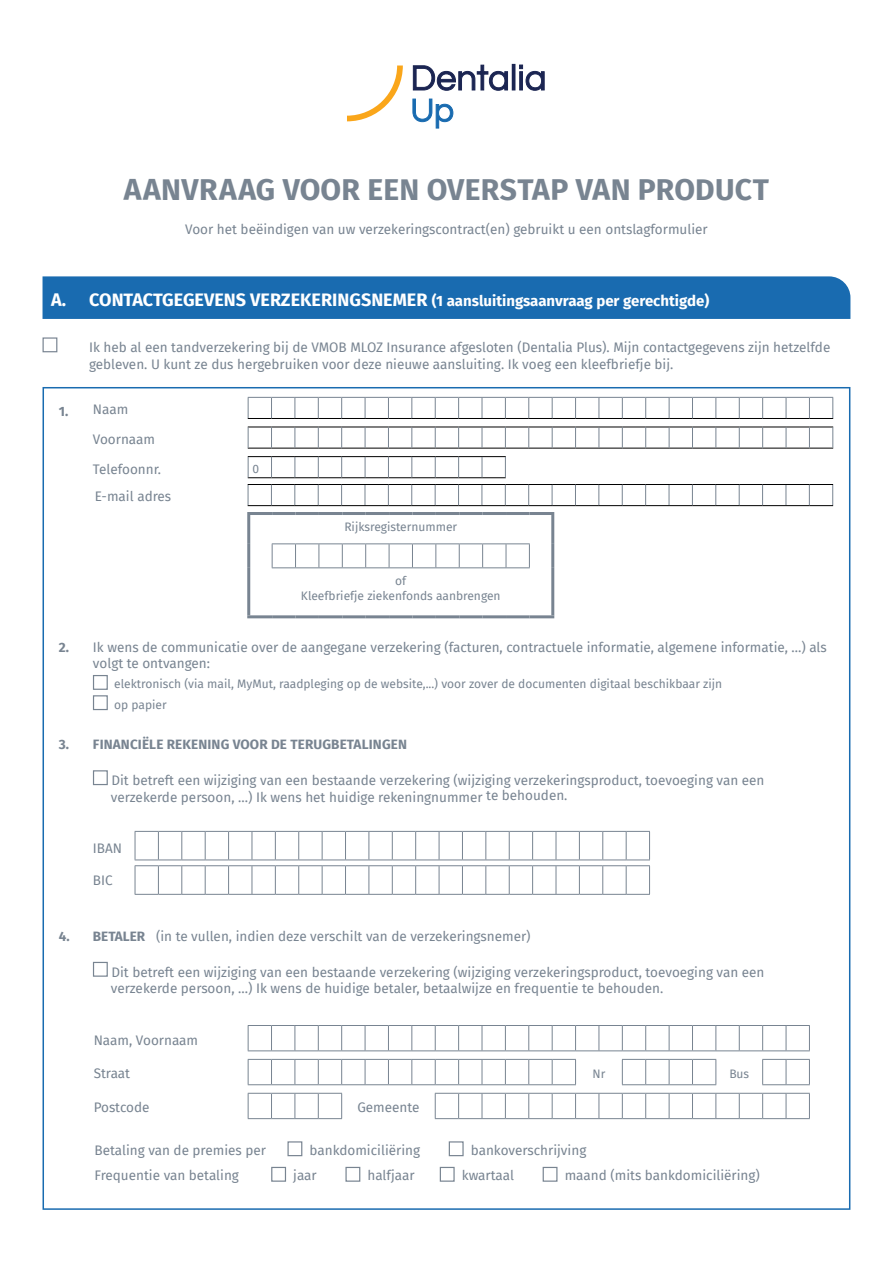
<style>
.page{position:relative;width:893px;height:1263px;background:#fff}
.page>*{position:absolute;margin:0;border:0;box-sizing:border-box;transform-origin:0 0}
.t1{font:700 30px "Fira Sans";letter-spacing:.005em;color:#788491}
.t2{font:700 15px "Fira Sans";color:#fff}
.t3{font:13.5px/16.5px "Fira Sans";color:#788491}
.t4{font:700 13.5px "Fira Sans";letter-spacing:.01em;color:#788491}
.t5{font:12px/14.4px "Fira Sans";color:#788491;text-align:center}
.s1{font-size:18px}
.s2{font-weight:700}
</style>
<div class="page">
<svg style="left:248px;top:397px;width:585px;height:22px"></svg>
<svg style="left:248px;top:427px;width:585px;height:22px"></svg>
<svg style="left:248px;top:456px;width:258px;height:22px"></svg>
<svg style="left:248px;top:484px;width:585px;height:22px"></svg>
<hr style="left:247px;top:515px;width:3px;height:29px;background:#788491">
<hr style="left:247px;top:512px;width:25px;height:3px;background:#788491">
<hr style="left:272px;top:512px;width:24px;height:3px;background:#788491">
<hr style="left:296px;top:512px;width:23px;height:3px;background:#788491">
<hr style="left:319px;top:512px;width:23px;height:3px;background:#788491">
<hr style="left:342px;top:512px;width:24px;height:3px;background:#788491">
<hr style="left:366px;top:512px;width:23px;height:3px;background:#788491">
<hr style="left:389px;top:512px;width:23px;height:3px;background:#788491">
<hr style="left:412px;top:512px;width:24px;height:3px;background:#788491">
<hr style="left:436px;top:512px;width:23px;height:3px;background:#788491">
<hr style="left:459px;top:512px;width:24px;height:3px;background:#788491">
<hr style="left:483px;top:512px;width:23px;height:3px;background:#788491">
<hr style="left:506px;top:512px;width:23px;height:3px;background:#788491">
<hr style="left:529px;top:512px;width:25px;height:3px;background:#788491">
<hr style="left:551px;top:515px;width:3px;height:29px;background:#788491">
<hr style="left:247px;top:544px;width:3px;height:24px;background:#788491">
<hr style="left:551px;top:544px;width:3px;height:24px;background:#788491">
<hr style="left:247px;top:568px;width:3px;height:47px;background:#788491">
<hr style="left:247px;top:615px;width:25px;height:3px;background:#788491">
<hr style="left:272px;top:615px;width:24px;height:3px;background:#788491">
<hr style="left:296px;top:615px;width:23px;height:3px;background:#788491">
<hr style="left:319px;top:615px;width:23px;height:3px;background:#788491">
<hr style="left:342px;top:615px;width:24px;height:3px;background:#788491">
<hr style="left:366px;top:615px;width:23px;height:3px;background:#788491">
<hr style="left:389px;top:615px;width:23px;height:3px;background:#788491">
<hr style="left:412px;top:615px;width:24px;height:3px;background:#788491">
<hr style="left:436px;top:615px;width:23px;height:3px;background:#788491">
<hr style="left:459px;top:615px;width:24px;height:3px;background:#788491">
<hr style="left:483px;top:615px;width:23px;height:3px;background:#788491">
<hr style="left:506px;top:615px;width:23px;height:3px;background:#788491">
<hr style="left:529px;top:615px;width:25px;height:3px;background:#788491">
<svg style="left:272px;top:543px;width:258px;height:25px"></svg>
<hr style="left:551px;top:568px;width:3px;height:47px;background:#788491">
<div style="left:93px;top:675px;width:15px;height:15px;border:1px solid #788491"></div>
<div style="left:93px;top:695px;width:15px;height:15px;border:1px solid #788491"></div>
<div style="left:93px;top:770px;width:15px;height:15px;border:1px solid #788491"></div>
<svg style="left:248px;top:1025px;width:562px;height:26px"></svg>
<svg style="left:248px;top:1059px;width:328px;height:26px"></svg>
<svg style="left:622px;top:1059px;width:94px;height:26px"></svg>
<svg style="left:762px;top:1059px;width:48px;height:26px"></svg>
<svg style="left:248px;top:1093px;width:94px;height:26px"></svg>
<svg style="left:435px;top:1093px;width:375px;height:26px"></svg>
<div style="left:93px;top:962px;width:15px;height:15px;border:1px solid #788491"></div>
<div style="left:287px;top:1141px;width:15px;height:15px;border:1px solid #788491"></div>
<div style="left:449px;top:1141px;width:15px;height:15px;border:1px solid #788491"></div>
<div style="left:271px;top:1167px;width:15px;height:15px;border:1px solid #788491"></div>
<div style="left:345px;top:1167px;width:15px;height:15px;border:1px solid #788491"></div>
<div style="left:440px;top:1167px;width:15px;height:15px;border:1px solid #788491"></div>
<div style="left:543px;top:1167px;width:14px;height:15px;border:1px solid #788491"></div>
<div style="left:43px;top:276px;width:807px;height:43px;background:#196bb0"></div>
<svg style="left:135px;top:831px;width:515px;height:64px"></svg>
<div style="left:43px;top:337px;width:14px;height:15px;border:1px solid #788491"></div>
<svg style="left:347px;top:66px;width:56px;height:55px"></svg>
<svg style="left:413px;top:99px;width:40px;height:29px"></svg>
<svg style="left:413px;top:65px;width:95px;height:26px"></svg>
<div style="left:512px;top:64px;width:3px;height:26px;border:1px solid #1b2552"></div>
<svg style="left:519px;top:65px;width:26px;height:26px"></svg>
<h1 class="t1" style="left:124px;top:164px;width:647px">AANVRAAG VOOR EEN OVERSTAP VAN PRODUCT</h1>
<p class="t3" style="left:185px;top:221px;width:524px">Voor het beëindigen van uw verzekeringscontract(en) gebruikt u een ontslagformulier</p>
<p class="t2" style="left:51px;top:288px;width:660px"><span class="s1">A. CONTACTGEGEVENS VERZEKERINGSNEMER</span> (1 aansluitingsaanvraag per gerechtigde)</p>
<p class="t3" style="left:89px;top:339px;width:743px">Ik heb al een tandverzekering bij de VMOB MLOZ Insurance afgesloten (Dentalia Plus). Mijn contactgegevens zijn hetzelfde gebleven. U kunt ze dus hergebruiken voor deze nieuwe aansluiting. Ik voeg een kleefbriefje bij.</p>
<p class="t3" style="left:93px;top:394px;width:70px;line-height:29.7px;text-indent:-34px"><span class="s2">1.</span> Naam<br>Voornaam<br>Telefoonnr.</p>
<p class="t3" style="left:95px;top:488px;width:78px">E-mail adres</p>
<p class="t5" style="left:252px;top:461px;width:8px">0</p>
<p class="t5" style="left:344px;top:519px;width:114px">Rijksregisternummer</p>
<p class="t5" style="left:301px;top:574px;width:201px">of<br>Kleefbriefje ziekenfonds aanbrengen</p>
<p class="t4" style="left:59px;top:636px;width:12px">2.</p>
<p class="t4" style="left:59px;top:733px;width:12px">3.</p>
<p class="t3" style="left:93px;top:639px;width:735px">Ik wens de communicatie over de aangegane verzekering (facturen, contractuele informatie, algemene informatie, …) als volgt te ontvangen:</p>
<p class="t5" style="left:114px;top:674px;width:610px;line-height:20.2px;text-align:left">elektronisch (via mail, MyMut, raadpleging op de website,...) voor zover de documenten digitaal beschikbaar zijn op papier</p>
<p class="t4" style="left:93px;top:733px;width:316px">FINANCIËLE REKENING VOOR DE TERUGBETALINGEN</p>
<p class="t3" style="left:111px;top:772px;width:655px">Dit betreft een wijziging van een bestaande verzekering (wijziging verzekeringsproduct, toevoeging van een verzekerde persoon, …) Ik wens het huidige rekeningnummer te behouden.</p>
<p class="t3" style="left:93px;top:839px;width:31px">IBAN</p>
<p class="t3" style="left:93px;top:872px;width:21px">BIC</p>
<p class="t3" style="left:59px;top:928px;width:473px"><span class="s2">4. BETALER</span> (in te vullen, indien deze verschilt van de verzekeringsnemer)</p>
<p class="t3" style="left:111px;top:963px;width:655px">Dit betreft een wijziging van een bestaande verzekering (wijziging verzekeringsproduct, toevoeging van een verzekerde persoon, …) Ik wens de huidige betaler, betaalwijze en frequentie te behouden.</p>
<p class="t3" style="left:94px;top:1031px;width:106px">Naam, Voornaam</p>
<p class="t3" style="left:94px;top:1065px;width:38px">Straat</p>
<p class="t5" style="left:592px;top:1066px;width:14px">Nr</p>
<p class="t5" style="left:729px;top:1066px;width:21px">Bus</p>
<p class="t3" style="left:94px;top:1099px;width:57px">Postcode</p>
<p class="t3" style="left:357px;top:1099px;width:64px">Gemeente</p>
<p class="t3" style="left:95px;top:1141px;width:173px">Betaling van de premies per</p>
<p class="t3" style="left:310px;top:1141px;width:112px">bankdomiciliëring</p>
<p class="t3" style="left:471px;top:1141px;width:117px">bankoverschrijving</p>
<p class="t3" style="left:95px;top:1167px;width:146px">Frequentie van betaling</p>
<p class="t3" style="left:293px;top:1167px;width:25px">jaar</p>
<p class="t3" style="left:367px;top:1167px;width:49px">halfjaar</p>
<p class="t3" style="left:462px;top:1167px;width:54px">kwartaal</p>
<p class="t3" style="left:565px;top:1167px;width:197px">maand (mits bankdomiciliëring)</p>
</div>
